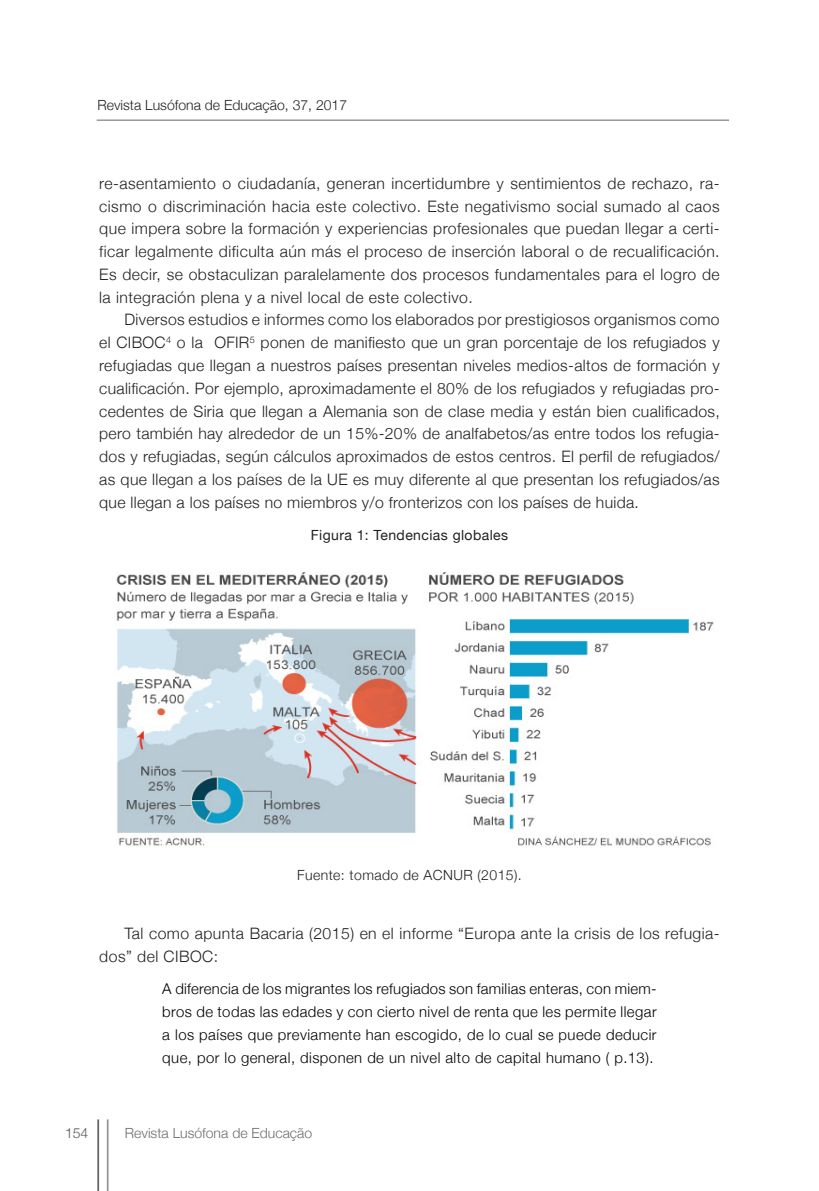
<style>
.page{position:relative;width:819px;height:1191px;background:#fff}
.page>*{position:absolute;margin:0;border:0;box-sizing:border-box;transform-origin:0 0}
.texto{font:300 15.75px/22.8px "Helvetica Neue";letter-spacing:.03em;color:#231f20;text-align:justify}
.citação{font:300 14.88px/22.8px "Helvetica Neue";letter-spacing:.03em;color:#000;text-align:justify}
.legenda{font:300 14px "Helvetica Neue";color:#231f20}
.legenda-2{font:300 14px "Helvetica Neue";letter-spacing:.03em;color:#231f20}
.tit_quadro{font:14px "Helvetica Neue";letter-spacing:.03em;color:#231f20}
.t1{font:300 14px "Helvetica Neue";color:#6c6d70}
.t2{font:300 14px "Helvetica Neue";color:#57585a}
</style>
<div class="page">
<hr style="left:97px;top:120px;width:632px;height:1px;background:#636366">
<hr style="left:107px;top:1119px;width:2px;height:72px;background:#939598">
<hr style="left:97px;top:1119px;width:2px;height:72px;background:#636366">
<img style="left:116px;top:572px;width:598px;height:274px">
<p class="legenda" style="left:97px;top:94px;width:251px">Revista Lusófona de Educação, 37, 2017</p>
<p class="texto" style="left:99px;top:171px;width:622px">re-asentamiento o ciudadanía, generan incertidumbre y sentimientos de rechazo, ra&shy;cismo o discriminación hacia este colectivo. Este negativismo social sumado al caos que impera sobre la formación y experiencias profesionales que puedan llegar a certi&shy;ficar legalmente dificulta aún más el proceso de inserción laboral o de recualificación.<br>Es decir, se obstaculizan paralelamente dos procesos fundamentales para el logro de la integración plena y a nivel local de este colectivo.</p>
<p class="texto" style="left:99px;top:307px;width:622px;text-indent:25px">Diversos estudios e informes como los elaborados por prestigiosos organismos como el CIBOC<sup>4</sup> o la OFIR<sup>5</sup> ponen de manifiesto que un gran porcentaje de los refugiados y refugiadas que llegan a nuestros países presentan niveles medios-altos de formación y cualificación. Por ejemplo, aproximadamente el 80% de los refugiados y refugiadas pro&shy;cedentes de Siria que llegan a Alemania son de clase media y están bien cualificados, pero también hay alrededor de un 15%-20% de analfabetos/as entre todos los refugia&shy;dos y refugiadas, según cálculos aproximados de estos centros. El perfil de refugiados/ as que llegan a los países de la UE es muy diferente al que presentan los refugiados/as que llegan a los países no miembros y/o fronterizos con los países de huida.</p>
<p class="tit_quadro" style="left:311px;top:526px;width:199px">Figura 1: Tendencias globales</p>
<p class="legenda-2" style="left:297px;top:864px;width:226px">Fuente: tomado de ACNUR (2015).</p>
<p class="texto" style="left:99px;top:920px;width:622px;text-indent:25px">Tal como apunta Bacaria (2015) en el informe “Europa ante la crisis de los refugia&shy;dos” del CIBOC:</p>
<p class="citação" style="left:162px;top:976px;width:496px">A diferencia de los migrantes los refugiados son familias enteras, con miem&shy;bros de todas las edades y con cierto nivel de renta que les permite llegar a los países que previamente han escogido, de lo cual se puede deducir que, por lo general, disponen de un nivel alto de capital humano ( p.13).</p>
<p class="t2" style="left:65px;top:1121px;width:25px">154</p>
<p class="t1" style="left:125px;top:1121px;width:189px">Revista Lusófona de Educação</p>
</div>
